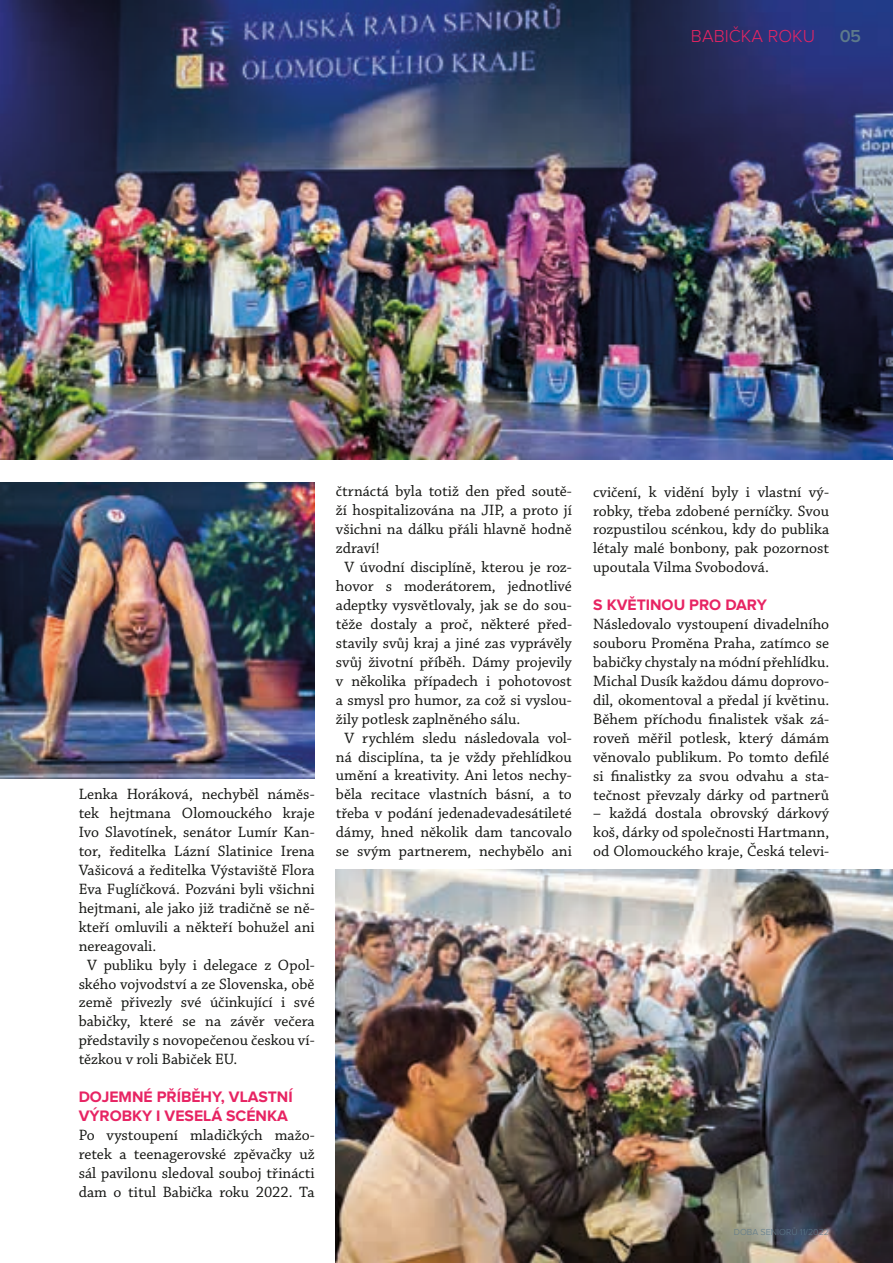
<style>
.page{position:relative;width:893px;height:1263px;background:#fff}
.page>*{position:absolute;margin:0;border:0;box-sizing:border-box;transform-origin:0 0}
.t1{font:300 18px "Proxima Nova";color:#e72463}
.t2{font:600 18px "Proxima Nova";color:#5e7a8b}
.t3{font:15.75px/18.9px "Chaparral Pro";color:#121310;text-align:justify}
.t4{font:700 15.75px "Proxima Nova";color:#e72463}
.t5{font:300 9px "Proxima Nova";color:#5e7a8b}
</style>
<div class="page">
<img style="left:0;top:0;width:893px;height:459px">
<img style="left:336px;top:870px;width:557px;height:393px">
<img style="left:0;top:483px;width:315px;height:296px">
<p class="t1" style="left:691px;top:28px;width:10px">BABI</p>
<p class="t1" style="left:729px;top:28px;width:88px">ČKA ROKU</p>
<p class="t2" style="left:840px;top:28px;width:23px">05</p>
<p class="t3" style="left:79px;top:785px;width:237px">Lenka Horáková, nechyběl náměs-</p>
<p class="t3" style="left:79px;top:804px;width:237px">tek hejtmana Olomouckého kraje</p>
<p class="t3" style="left:79px;top:823px;width:237px">Ivo Slavotínek, senátor Lumír Kan-</p>
<p class="t3" style="left:79px;top:842px;width:237px">tor, ředitelka Lázní Slatinice Irena</p>
<p class="t3" style="left:79px;top:861px;width:237px">Vašicová a ředitelka Výstaviště Flora</p>
<p class="t3" style="left:79px;top:880px;width:237px">Eva Fuglíčková. Pozváni byli všichni</p>
<p class="t3" style="left:79px;top:899px;width:237px">hejtmani, ale jako již tradičně se ně-</p>
<p class="t3" style="left:79px;top:918px;width:237px">kteří omluvili a někteří bohužel ani</p>
<p class="t3" style="left:79px;top:937px;width:79px">nereagovali.</p>
<p class="t3" style="left:87px;top:956px;width:229px">V publiku byly i delegace z Opol-</p>
<p class="t3" style="left:79px;top:975px;width:237px">ského vojvodství a ze Slovenska, obě</p>
<p class="t3" style="left:79px;top:994px;width:238px">země přivezly své účinkující i své</p>
<p class="t3" style="left:79px;top:1012px;width:237px">babičky, které se na závěr večera</p>
<p class="t3" style="left:79px;top:1031px;width:237px">představily s novopečenou českou ví-</p>
<p class="t3" style="left:79px;top:1050px;width:160px">tězkou v roli Babiček EU.</p>
<p class="t4" style="left:79px;top:1090px;width:23px">DOJEM</p>
<p class="t4" style="left:132px;top:1090px;width:34px">NÉ PŘÍB</p>
<p class="t4" style="left:191px;top:1090px;width:102px">ĚHY, VLASTNÍ</p>
<p class="t4" style="left:79px;top:1108px;width:12px">VÝROBKY</p>
<p class="t4" style="left:156px;top:1108px;width:19px">I VESE</p>
<p class="t4" style="left:203px;top:1108px;width:34px">LÁ SCÉ</p>
<p class="t4" style="left:256px;top:1108px;width:23px">NKA</p>
<p class="t3" style="left:79px;top:1126px;width:237px">Po vystoupení mladičkých mažo&shy;retek a teenagerovské zpěvačky už sál pavilonu sledoval souboj třinácti dam o titul Babička roku 2022. Ta</p>
<p class="t3" style="left:336px;top:483px;width:237px">čtrnáctá byla totiž den před soutě-</p>
<p class="t3" style="left:336px;top:502px;width:238px">ží hospitalizována na JIP, a proto jí</p>
<p class="t3" style="left:336px;top:520px;width:237px">všichni na dálku přáli hlavně hodně</p>
<p class="t3" style="left:336px;top:539px;width:45px">zdraví!</p>
<p class="t3" style="left:344px;top:558px;width:229px">V úvodní disciplíně, kterou je roz-</p>
<p class="t3" style="left:336px;top:577px;width:237px">hovor s moderátorem, jednotlivé</p>
<p class="t3" style="left:336px;top:596px;width:237px">adeptky vysvětlovaly, jak se do sou-</p>
<p class="t3" style="left:336px;top:615px;width:238px">těže dostaly a proč, některé před-</p>
<p class="t3" style="left:336px;top:634px;width:237px">stavily svůj kraj a jiné zas vyprávěly</p>
<p class="t3" style="left:336px;top:653px;width:237px">svůj životní příběh. Dámy projevily</p>
<p class="t3" style="left:336px;top:672px;width:237px">v několika případech i pohotovost</p>
<p class="t3" style="left:336px;top:691px;width:237px">a smysl pro humor, za což si vyslou-</p>
<p class="t3" style="left:336px;top:710px;width:186px">žily potlesk zaplněného sálu.</p>
<p class="t3" style="left:344px;top:729px;width:229px">V rychlém sledu následovala vol-</p>
<p class="t3" style="left:336px;top:748px;width:237px">ná disciplína, ta je vždy přehlídkou</p>
<p class="t3" style="left:336px;top:767px;width:237px">umění a kreativity. Ani letos nechy-</p>
<p class="t3" style="left:336px;top:786px;width:237px">běla recitace vlastních básní, a to</p>
<p class="t3" style="left:336px;top:804px;width:237px">třeba v podání jedenadevadesátileté</p>
<p class="t3" style="left:336px;top:823px;width:238px">dámy, hned několik dam tancovalo</p>
<p class="t3" style="left:336px;top:842px;width:237px">se svým partnerem, nechybělo ani</p>
<p class="t3" style="left:593px;top:483px;width:238px">cvičení, k vidění byly i vlastní vý&shy;robky, třeba zdobené perníčky. Svou rozpustilou scénkou, kdy do publika létaly malé bonbony, pak pozornost upoutala Vilma Svobodová.</p>
<p class="t4" style="left:593px;top:598px;width:108px">S KVĚTINOU PRO</p>
<p class="t4" style="left:725px;top:598px;width:12px">DARY</p>
<p class="t3" style="left:593px;top:615px;width:238px">Následovalo vystoupení divadelního souboru Proměna Praha, zatímco se babičky chystaly na módní přehlídku.<br>Michal Dusík každou dámu doprovo&shy;dil, okomentoval a předal jí květinu.<br>Během příchodu finalistek však zá&shy;roveň měřil potlesk, který dámám věnovalo publikum. Po tomto defilé si finalistky za svou odvahu a sta&shy;tečnost převzaly dárky od partnerů</p>
<p class="t3" style="left:593px;top:805px;width:237px">– každá dostala obrovský dárkový koš, dárky od společnosti Hartmann, od Olomouckého kraje, Česká televi-</p>
<p class="t5" style="left:734px;top:1227px;width:97px">DOBA SENIORŮ 11/2022</p>
</div>
